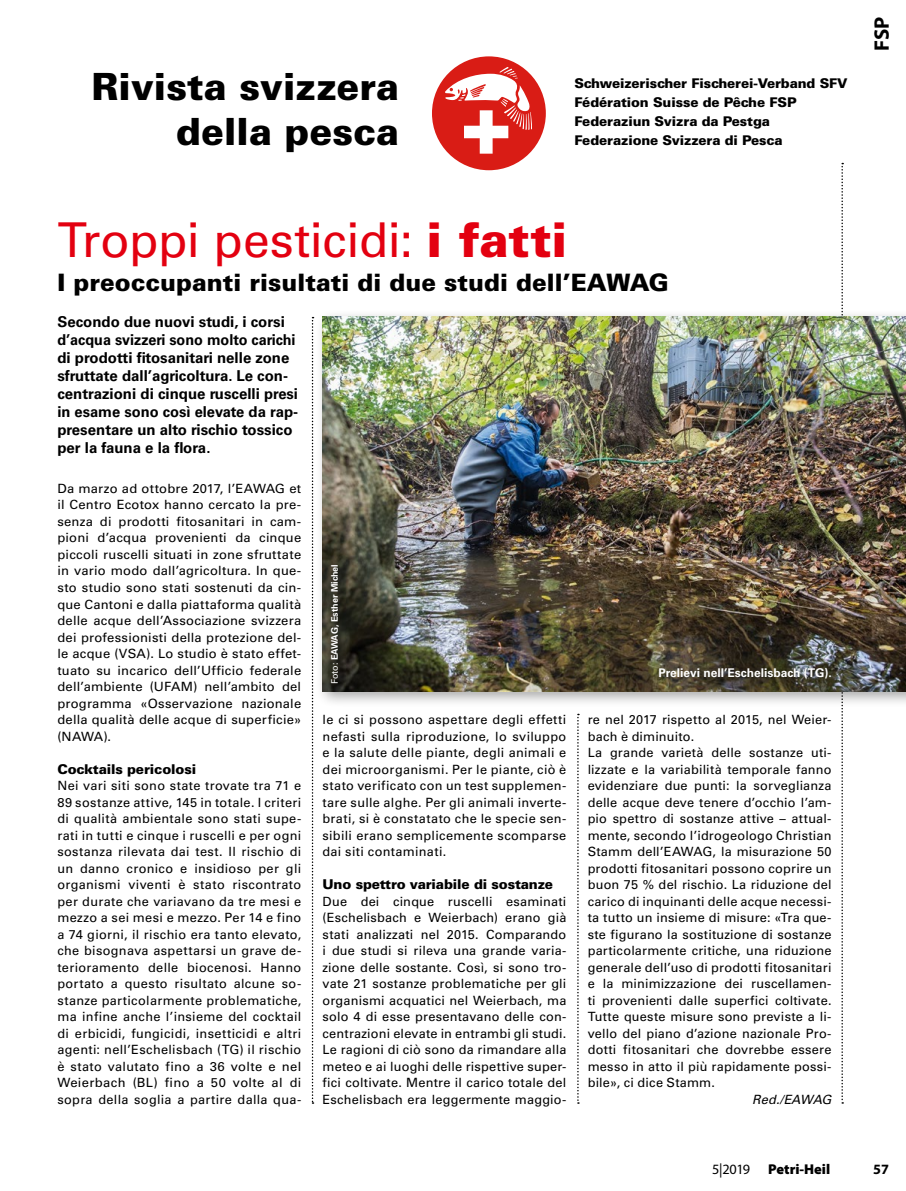
<style>
.page{position:relative;width:906px;height:1191px;background:#fff}
.page>*{position:absolute;margin:0;border:0;box-sizing:border-box;transform-origin:0 0}
.t1{font:48px "Univers LT Std";letter-spacing:-.01em;color:#e30010}
.t2{font:900 37.5px/45px "Univers LT Std";color:#000;text-align:right}
.t3{font:900 24px "Univers LT Std";color:#000}
.t4{font:700 21px "Myriad Pro";color:#000}
.t5{font:700 15px/18px "Univers LT Std";color:#000}
.t6{font:900 14.25px "Myriad Pro";color:#000}
.t7{font:14.25px "Myriad Pro";color:#000}
.t8{font:700 14.25px "Myriad Pro";color:#000}
.t9{font:900 13.5px "Univers LT Std";letter-spacing:-.01em;color:#000}
.t10{font:900 13.35px/19.2px "Univers LT Std";letter-spacing:-.01em;color:#000}
.t11{font:12.75px/16.5px "Univers LT Std";letter-spacing:.015em;color:#000;text-align:justify}
.t12{font:italic 12.75px "Univers LT Std";letter-spacing:-.02em;color:#000}
.t13{font:700 12px "Univers LT Std";color:#fff}
.t14{font:700 9px "Univers LT Std";color:#fff}
.s1{font-weight:900}
.s2{font-weight:400}
</style>
<div class="page">
<svg style="left:841px;top:163px;width:2px;height:940px"></svg>
<div style="left:315px;top:309px;width:591px;height:399px;background:#000;opacity:.35"></div>
<img style="left:322px;top:317px;width:584px;height:374px">
<svg style="left:312px;top:317px;width:1px;height:786px"></svg>
<svg style="left:577px;top:713px;width:2px;height:390px"></svg>
<div style="left:432px;top:56px;width:114px;height:114px;background:#d91c15;border-radius:50%"></div>
<svg style="left:444px;top:67px;width:88px;height:87px"></svg>
<div style="left:653px;top:663px;width:188px;height:26px;background:#000;opacity:.75"></div>
<div style="left:326px;top:559px;width:23px;height:135px;background:#000;opacity:.75"></div>
<h2 class="t2" style="left:91px;top:63px;width:309px">Rivista svizzera della pesca</h2>
<p class="t10" style="left:574px;top:73px;width:275px">Schweizerischer Fischerei-Verband SFV<br>Fédération Suisse de Pêche FSP<br>Federaziun Svizra da Pestga<br>Federazione Svizzera di Pesca</p>
<h3 class="t4" style="left:868px;top:51px;width:36px;rotate:-90deg">FSP</h3>
<h1 class="t1" style="left:57px;top:212px;width:512px">Troppi pesticidi: <span class="s1">i fatti</span></h1>
<h3 class="t3" style="left:57px;top:267px;width:613px">I preoccupanti risultati di due studi dell’EAWAG</h3>
<p class="t5" style="left:57px;top:313px;width:242px">Secondo due nuovi studi, i corsi d’acqua svizzeri sono molto carichi di prodotti fitosanitari nelle zone sfruttate dall’agricoltura. Le con&shy;centrazioni di cinque ruscelli presi in esame sono così elevate da rap&shy;presentare un alto rischio tossico per la fauna e la flora.</p>
<p class="t11" style="left:57px;top:480px;width:245px">Da marzo ad ottobre 2017, l’EAWAG et il Centro Ecotox hanno cercato la pre&shy;senza di prodotti fitosanitari in cam&shy;pioni d’acqua provenienti da cinque piccoli ruscelli situati in zone sfruttate in vario modo dall’agricoltura. In que&shy;sto studio sono stati sostenuti da cin&shy;que Cantoni e dalla piattaforma qualità delle acque dell’Associazione svizzera dei professionisti della protezione del&shy;le acque (VSA). Lo studio è stato effet&shy;tuato su incarico dell’Ufficio federale dell’ambiente (UFAM) nell’ambito del programma «Osservazione nazionale della qualità delle acque di superficie» (NAWA).</p>
<p class="t9" style="left:57px;top:760px;width:140px">Cocktails pericolosi</p>
<p class="t11" style="left:57px;top:777px;width:245px">Nei vari siti sono state trovate tra 71 e 89 sostanze attive, 145 in totale. I criteri di qualità ambientale sono stati supe&shy;rati in tutti e cinque i ruscelli e per ogni sostanza rilevata dai test. Il rischio di un danno cronico e insidioso per gli organismi viventi è stato riscontrato per durate che variavano da tre mesi e mezzo a sei mesi e mezzo. Per 14 e fino a 74 giorni, il rischio era tanto elevato, che bisognava aspettarsi un grave de&shy;terioramento delle biocenosi. Hanno portato a questo risultato alcune so&shy;stanze particolarmente problematiche, ma infine anche l’insieme del cocktail di erbicidi, fungicidi, insetticidi e altri agenti: nell’Eschelisbach (TG) il rischio è stato valutato fino a 36 volte e nel Weierbach (BL) fino a 50 volte al di sopra della soglia a partire dalla qua-</p>
<p class="t14" style="left:329px;top:684px;width:121px;rotate:-90deg"><span class="s2">Foto:</span> EAWAG, Esther Michel</p>
<p class="t11" style="left:322px;top:711px;width:245px">le ci si possono aspettare degli effetti nefasti sulla riproduzione, lo sviluppo e la salute delle piante, degli animali e dei microorganismi. Per le piante, ciò è stato verificato con un test supplemen&shy;tare sulle alghe. Per gli animali inverte&shy;brati, si è constatato che le specie sen&shy;sibili erano semplicemente scomparse dai siti contaminati.</p>
<p class="t9" style="left:322px;top:875px;width:232px">Uno spettro variabile di sostanze</p>
<p class="t11" style="left:322px;top:893px;width:245px">Due dei cinque ruscelli esaminati (Eschelisbach e Weierbach) erano già stati analizzati nel 2015. Comparando i due studi si rileva una grande varia&shy;zione delle sostante. Così, si sono tro&shy;vate 21 sostanze problematiche per gli organismi acquatici nel Weierbach, ma solo 4 di esse presentavano delle con&shy;centrazioni elevate in entrambi gli studi.<br>Le ragioni di ciò sono da rimandare alla meteo e ai luoghi delle rispettive super&shy;fici coltivate. Mentre il carico totale del Eschelisbach era leggermente maggio-</p>
<p class="t13" style="left:658px;top:666px;width:175px">Prelievi nell’Eschelisbach (TG).</p>
<p class="t11" style="left:587px;top:711px;width:245px;text-align:left">re nel 2017 rispetto al 2015, nel Weier&shy;bach è diminuito.<br>La grande varietà delle sostanze uti&shy;lizzate e la variabilità temporale fanno evidenziare due punti: la sorveglianza delle acque deve tenere d’occhio l’am&shy;pio spettro di sostanze attive – attual&shy;mente, secondo l’idrogeologo Christian Stamm dell’EAWAG, la misurazione 50 prodotti fitosanitari possono coprire un buon 75 % del rischio. La riduzione del carico di inquinanti delle acque necessi&shy;ta tutto un insieme di misure: «Tra que&shy;ste figurano la sostituzione di sostanze particolarmente critiche, una riduzione generale dell’uso di prodotti fitosanitari e la minimizzazione dei ruscellamen&shy;ti provenienti dalle superfici coltivate.<br>Tutte queste misure sono previste a li&shy;vello del piano d’azione nazionale Pro&shy;dotti fitosanitari che dovrebbe essere messo in atto il più rapidamente possi&shy;bile», ci dice Stamm.</p>
<p class="t12" style="left:752px;top:1091px;width:81px">Red./EAWAG</p>
<p class="t7" style="left:712px;top:1160px;width:39px">5|2019</p>
<p class="t6" style="left:768px;top:1159px;width:63px">Petri-Heil</p>
<p class="t8" style="left:873px;top:1159px;width:17px">57</p>
</div>
